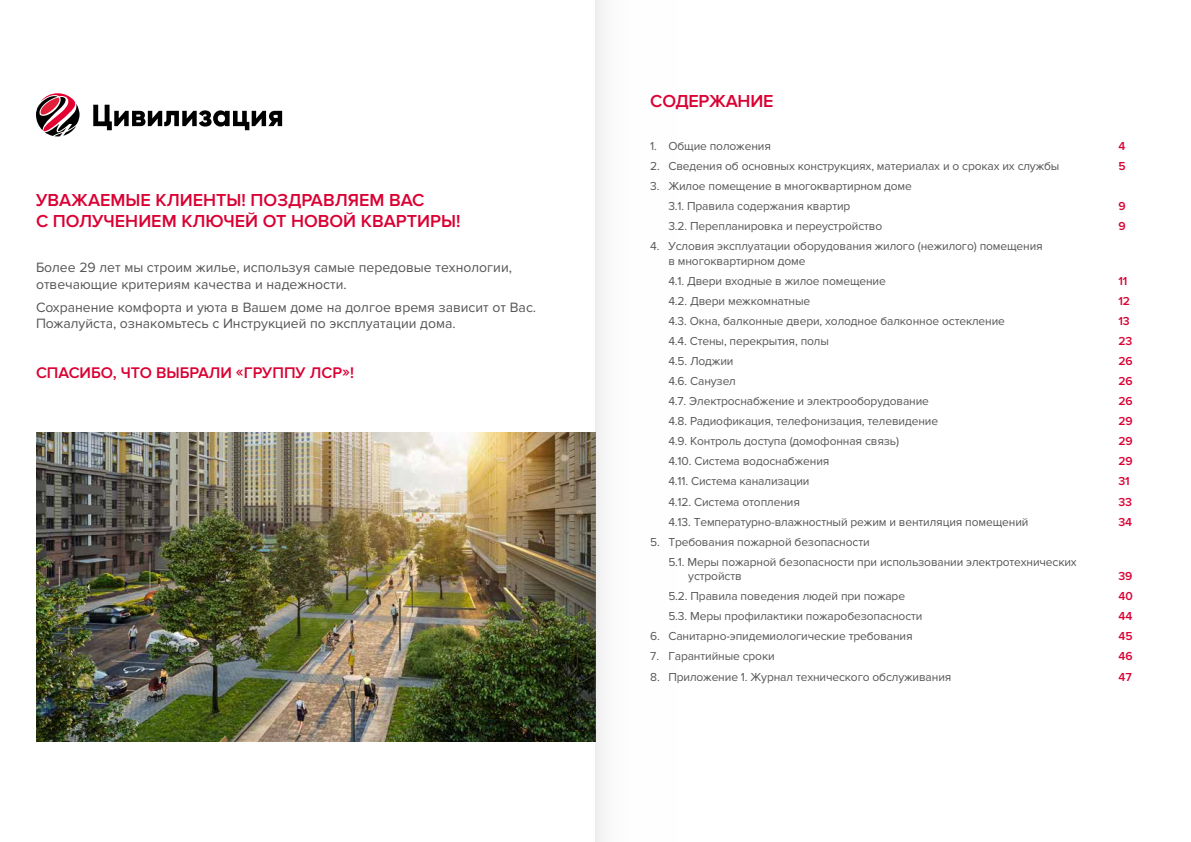
<style>
.page{position:relative;width:1191px;height:842px;background:#fff}
.page>*{position:absolute;margin:0;border:0;box-sizing:border-box;transform-origin:0 0}
.t1{font:600 18px/21.6px "Proxima Nova";color:#da0133}
.t2{font:600 16px "Proxima Nova";color:#da0133}
.t3{font:14px/16.8px "Proxima Nova";color:#565655}
.t4{font:12px/20.1px "Proxima Nova";letter-spacing:-.01em;color:#565655}
.t5{font:600 12px "Proxima Nova";letter-spacing:-.01em;color:#da0133}
</style>
<div class="page">
<img style="left:36px;top:433px;width:559px;height:309px">
<svg style="left:36px;top:93px;width:44px;height:43px"></svg>
<svg style="left:93px;top:105px;width:189px;height:25px"></svg>
<h1 class="t1" style="left:36px;top:189px;width:426px">УВАЖАЕМЫЕ КЛИЕНТЫ! ПОЗДРАВЛЯЕМ ВАС<br>С ПОЛУЧЕНИЕМ КЛЮЧЕЙ ОТ НОВОЙ КВАРТИРЫ!</h1>
<p class="t3" style="left:36px;top:259px;width:477px">Более 29 лет мы строим жилье, используя самые передовые технологии, отвечающие критериям качества и надежности.</p>
<p class="t3" style="left:36px;top:299px;width:501px">Сохранение комфорта и уюта в Вашем доме на долгое время зависит от Вас.<br>Пожалуйста, ознакомьтесь с Инструкцией по эксплуатации дома.</p>
<h2 class="t2" style="left:36px;top:364px;width:319px">СПАСИБО, ЧТО ВЫБРАЛИ «ГРУППУ ЛСР»!</h2>
<h1 class="t1" style="left:650px;top:91px;width:125px">СОДЕРЖАНИЕ</h1>
<p class="t4" style="left:650px;top:136px;width:122px">1. Общие положения</p>
<p class="t5" style="left:1118px;top:139px;width:8px">4</p>
<p class="t4" style="left:650px;top:156px;width:411px">2. Сведения об основных конструкциях, материалах и о сроках их службы</p>
<p class="t5" style="left:1118px;top:159px;width:9px">5</p>
<p class="t4" style="left:668px;top:176px;width:245px;text-indent:-18px">3. Жилое помещение в многоквартирном доме<br>3.1. Правила содержания квартир</p>
<p class="t5" style="left:1118px;top:199px;width:9px">9</p>
<p class="t4" style="left:668px;top:216px;width:215px">3.2. Перепланировка и переустройство</p>
<p class="t5" style="left:1118px;top:219px;width:9px">9</p>
<p class="t4" style="left:668px;top:239px;width:376px;line-height:14.4px;text-indent:-18px">4. Условия эксплуатации оборудования жилого (нежилого) помещения в многоквартирном доме</p>
<p class="t4" style="left:668px;top:271px;width:219px">4.1. Двери входные в жилое помещение</p>
<p class="t5" style="left:1118px;top:274px;width:10px">11</p>
<p class="t4" style="left:668px;top:291px;width:143px">4.2. Двери межкомнатные</p>
<p class="t5" style="left:1118px;top:294px;width:13px">12</p>
<p class="t4" style="left:668px;top:311px;width:338px">4.3. Окна, балконные двери, холодное балконное остекление</p>
<p class="t5" style="left:1118px;top:314px;width:13px">13</p>
<p class="t4" style="left:668px;top:331px;width:162px">4.4. Стены, перекрытия, полы</p>
<p class="t5" style="left:1118px;top:334px;width:15px">23</p>
<p class="t4" style="left:668px;top:351px;width:67px">4.5. Лоджии</p>
<p class="t5" style="left:1118px;top:354px;width:16px">26</p>
<p class="t4" style="left:668px;top:371px;width:69px">4.6. Санузел</p>
<p class="t5" style="left:1118px;top:374px;width:16px">26</p>
<p class="t4" style="left:668px;top:391px;width:262px">4.7. Электроснабжение и электрооборудование</p>
<p class="t5" style="left:1118px;top:394px;width:16px">26</p>
<p class="t4" style="left:668px;top:411px;width:271px">4.8. Радиофикация, телефонизация, телевидение</p>
<p class="t5" style="left:1118px;top:414px;width:16px">29</p>
<p class="t4" style="left:668px;top:431px;width:232px">4.9. Контроль доступа (домофонная связь)</p>
<p class="t5" style="left:1118px;top:434px;width:16px">29</p>
<p class="t4" style="left:668px;top:452px;width:163px">4.10. Система водоснабжения</p>
<p class="t5" style="left:1118px;top:454px;width:16px">29</p>
<p class="t4" style="left:668px;top:472px;width:143px">4.11. Система канализации</p>
<p class="t5" style="left:1118px;top:475px;width:13px">31</p>
<p class="t4" style="left:668px;top:492px;width:133px">4.12. Система отопления</p>
<p class="t5" style="left:1118px;top:495px;width:15px">33</p>
<p class="t4" style="left:668px;top:512px;width:362px">4.13. Температурно-влажностный режим и вентиляция помещений</p>
<p class="t5" style="left:1118px;top:515px;width:15px">34</p>
<p class="t4" style="left:668px;top:532px;width:410px;text-indent:-18px">5. Требования пожарной безопасности<br>5.1. Меры пожарной безопасности при использовании электротехнических</p>
<p class="t4" style="left:688px;top:566px;width:55px">устройств</p>
<p class="t5" style="left:1118px;top:569px;width:15px">39</p>
<p class="t4" style="left:668px;top:586px;width:238px">5.2. Правила поведения людей при пожаре</p>
<p class="t5" style="left:1118px;top:589px;width:16px">40</p>
<p class="t4" style="left:668px;top:606px;width:256px">5.3. Меры профилактики пожаробезопасности</p>
<p class="t5" style="left:1118px;top:609px;width:15px">44</p>
<p class="t4" style="left:650px;top:626px;width:264px">6. Санитарно-эпидемиологические требования</p>
<p class="t5" style="left:1118px;top:629px;width:16px">45</p>
<p class="t4" style="left:650px;top:646px;width:126px">7. Гарантийные сроки</p>
<p class="t5" style="left:1118px;top:649px;width:16px">46</p>
<p class="t4" style="left:650px;top:667px;width:302px">8. Приложение 1. Журнал технического обслуживания</p>
<p class="t5" style="left:1118px;top:670px;width:15px">47</p>
</div>
